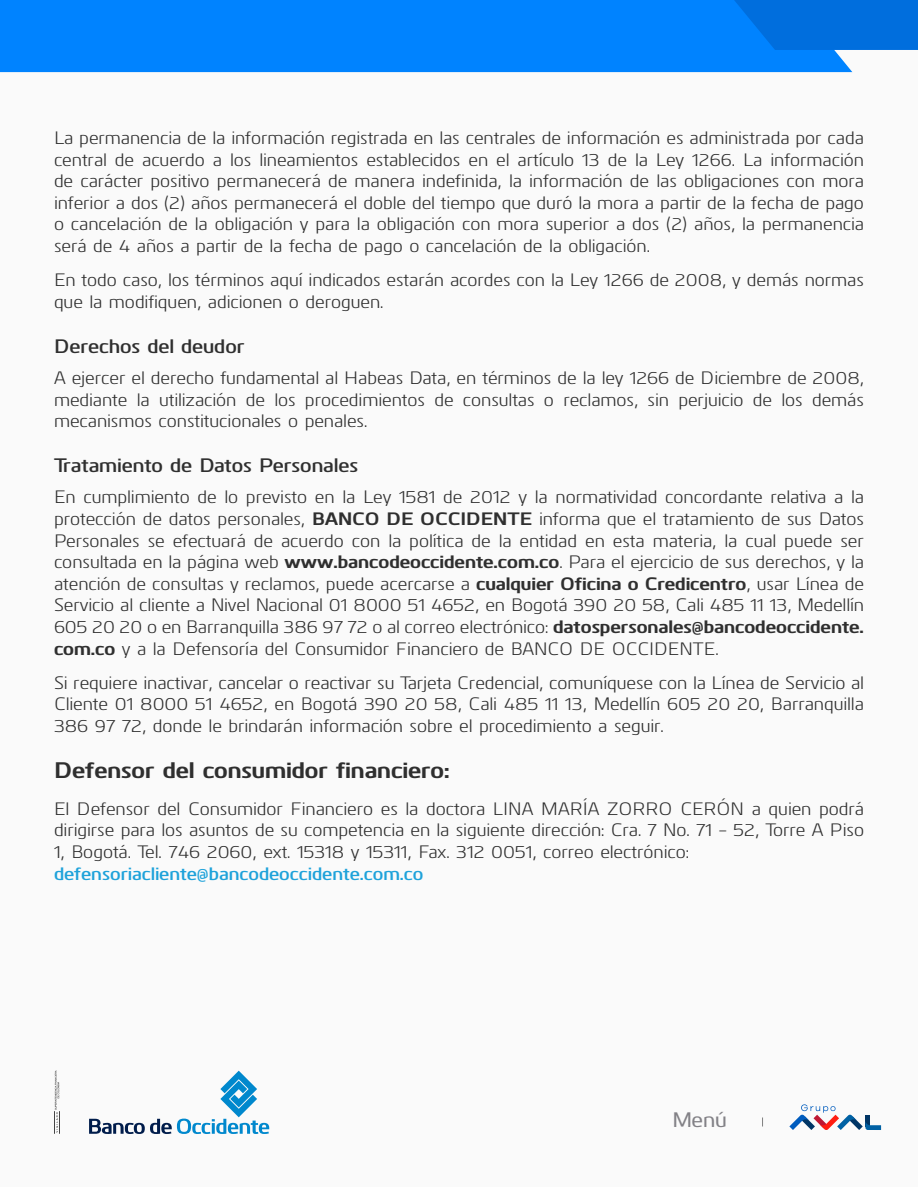
<style>
.page{position:relative;width:918px;height:1188px;background:#fff}
.page>*{position:absolute;margin:0;border:0;box-sizing:border-box;transform-origin:0 0}
.t1{font:700 22.5px "Kuro";color:#2f2f2f}
.t2{font:500 21px "Kuro";color:#828186}
.t3{font:600 19.5px "Kuro";color:#2f2f2f}
.t4{font:18px/21.6px "Kuro";color:#2f2f2f;text-align:justify}
.t5{font:600 18px "Kuro";color:#1ea2da}
.s1{font-weight:700}
</style>
<div class="page">
<div style="left:0;top:1px;width:918px;height:1186px;background:#fafafa"></div>
<svg style="left:89px;top:1071px;width:180px;height:63px"></svg>
<svg style="left:54px;top:1070px;width:6px;height:64px"></svg>
<svg style="left:789px;top:1104px;width:92px;height:26px"></svg>
<div style="left:0;top:0;width:852px;height:72px;background:#0083ff"></div>
<svg style="left:734px;top:0;width:184px;height:50px;background:#0070e0"></svg>
<p class="t4" style="left:54px;top:126px;width:812px">La permanencia de la información registrada en las centrales de información es administrada por cada central de acuerdo a los lineamientos establecidos en el artículo 13 de la Ley 1266. La información de carácter positivo permanecerá de manera indefinida, la información de las obligaciones con mora inferior a dos (2) años permanecerá el doble del tiempo que duró la mora a partir de la fecha de pago o cancelación de la obligación y para la obligación con mora superior a dos (2) años, la permanencia será de 4 años a partir de la fecha de pago o cancelación de la obligación.</p>
<p class="t4" style="left:54px;top:268px;width:812px">En todo caso, los términos aquí indicados estarán acordes con la Ley 1266 de 2008, y demás normas que la modifiquen, adicionen o deroguen.</p>
<p class="t3" style="left:54px;top:332px;width:192px">Derechos del deudor</p>
<p class="t4" style="left:54px;top:366px;width:812px">A ejercer el derecho fundamental al Habeas Data, en términos de la ley 1266 de Diciembre de 2008, mediante la utilización de los procedimientos de consultas o reclamos, sin perjuicio de los demás mecanismos constitucionales o penales.</p>
<p class="t3" style="left:54px;top:451px;width:306px">Tratamiento de Datos Personales</p>
<p class="t4" style="left:54px;top:485px;width:812px">En cumplimiento de lo previsto en la Ley 1581 de 2012 y la normatividad concordante relativa a la protección de datos personales, <span class="s1">BANCO DE OCCIDENTE</span> informa que el tratamiento de sus Datos Personales se efectuará de acuerdo con la política de la entidad en esta materia, la cual puede ser consultada en la página web <span class="s1">www.bancodeoccidente.com.co</span>. Para el ejercicio de sus derechos, y la atención de consultas y reclamos, puede acercarse a <span class="s1">cualquier Oficina o Credicentro</span>, usar Línea de Servicio al cliente a Nivel Nacional 01 8000 51 4652, en Bogotá 390 20 58, Cali 485 11 13, Medellín 605 20 20 o en Barranquilla 386 97 72 o al correo electrónico: <span class="s1">datospersonales@bancodeoccidente. com.co</span> y a la Defensoría del Consumidor Financiero de BANCO DE OCCIDENTE.</p>
<p class="t4" style="left:54px;top:671px;width:812px">Si requiere inactivar, cancelar o reactivar su Tarjeta Credencial, comuníquese con la Línea de Servicio al Cliente 01 8000 51 4652, en Bogotá 390 20 58, Cali 485 11 13, Medellín 605 20 20, Barranquilla 386 97 72, donde le brindarán información sobre el procedimiento a seguir.</p>
<p class="t1" style="left:54px;top:753px;width:397px">Defensor del consumidor financiero:</p>
<p class="t4" style="left:54px;top:797px;width:812px">El Defensor del Consumidor Financiero es la doctora LINA MARÍA ZORRO CERÓN a quien podrá dirigirse para los asuntos de su competencia en la siguiente dirección: Cra. 7 No. 71 - 52, Torre A Piso 1, Bogotá. Tel. 746 2060, ext. 15318 y 15311, Fax. 312 0051, correo electrónico:</p>
<p class="t5" style="left:54px;top:860px;width:371px">defensoriacliente@bancodeoccidente.com.co</p>
<p class="t2" style="left:672px;top:1105px;width:56px">Menú</p>
</div>
